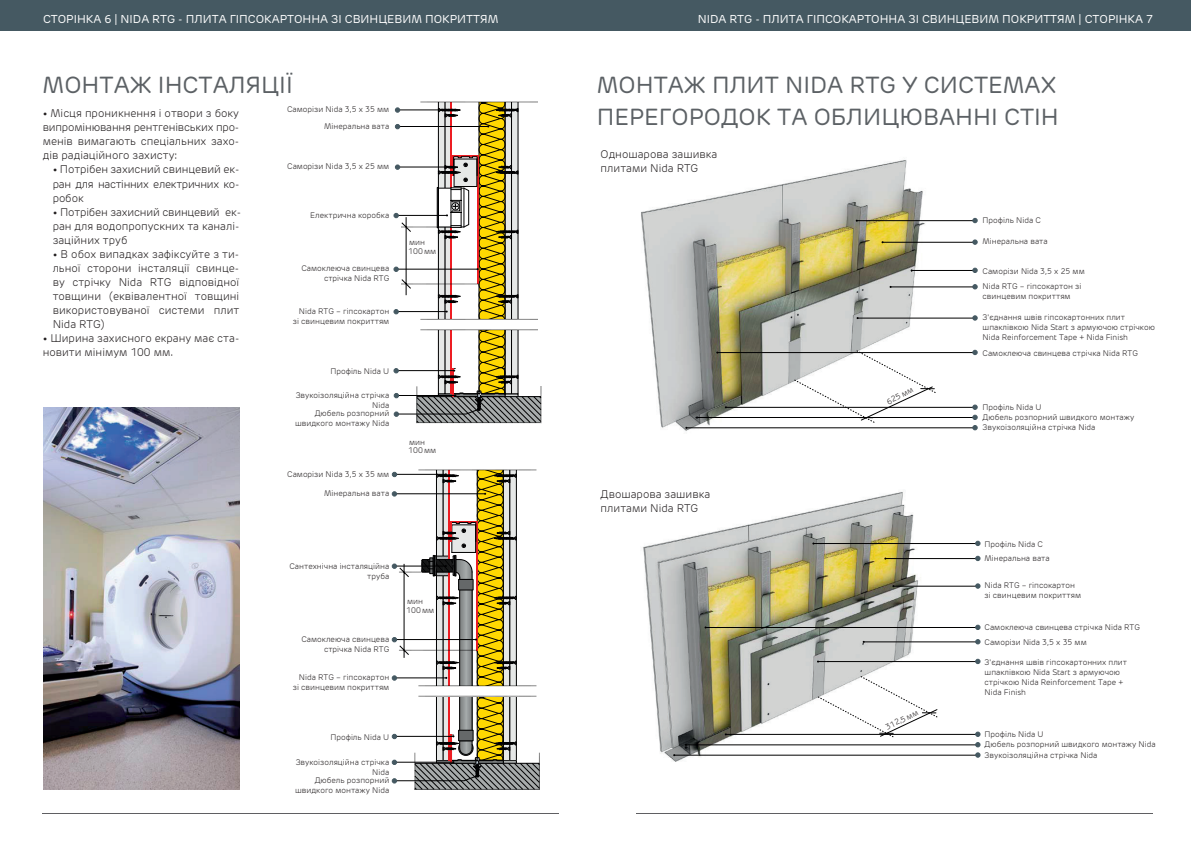
<style>
.page{position:relative;width:1191px;height:842px;background:#fff}
.page>*{position:absolute;margin:0;border:0;box-sizing:border-box;transform-origin:0 0}
.t1{font:23px/31.5px "New Rubrik Edge";color:#5c6165}
.t2{font:11.3px "New Rubrik Edge";color:#fff}
.t3{font:300 11px/14px "New Rubrik Edge";color:#231f20}
.t4{font:300 8px/10px "New Rubrik Edge";color:#231f20}
</style>
<div class="page">
<div style="left:0;top:0;width:1191px;height:31px;background:#455962"></div>
<hr style="left:636px;top:814px;width:516px;height:1px;background:#5f5f62">
<hr style="left:43px;top:813px;width:516px;height:1px;background:#5f5f62">
<svg style="left:392px;top:469px;width:147px;height:320px"></svg>
<svg style="left:393px;top:101px;width:148px;height:322px"></svg>
<img style="left:44px;top:407px;width:195px;height:383px">
<img style="left:643px;top:492px;width:325px;height:270px">
<svg style="left:817px;top:676px;width:120px;height:61px"></svg>
<img style="left:641px;top:160px;width:299px;height:271px">
<svg style="left:794px;top:350px;width:142px;height:73px"></svg>
<hr style="left:911px;top:270px;width:62px;height:1px;background:#000001">
<hr style="left:882px;top:242px;width:91px;height:1px;background:#000001">
<hr style="left:885px;top:558px;width:91px;height:1px;background:#000001">
<hr style="left:856px;top:220px;width:117px;height:1px;background:#000001">
<hr style="left:813px;top:543px;width:163px;height:1px;background:#000001">
<hr style="left:890px;top:287px;width:83px;height:1px;background:#000001">
<hr style="left:893px;top:586px;width:83px;height:1px;background:#000001">
<hr style="left:863px;top:642px;width:113px;height:1px;background:#000001">
<hr style="left:726px;top:734px;width:250px;height:1px;background:#000001">
<hr style="left:686px;top:745px;width:290px;height:1px;background:#000001">
<hr style="left:674px;top:755px;width:302px;height:1px;background:#000001">
<hr style="left:818px;top:661px;width:158px;height:1px;background:#000001">
<hr style="left:705px;top:627px;width:271px;height:1px;background:#000001">
<hr style="left:717px;top:352px;width:256px;height:1px;background:#000001">
<hr style="left:726px;top:407px;width:247px;height:1px;background:#000001">
<hr style="left:697px;top:417px;width:276px;height:1px;background:#000001">
<hr style="left:686px;top:428px;width:287px;height:1px;background:#000001">
<hr style="left:857px;top:318px;width:116px;height:1px;background:#000001">
<svg style="left:972px;top:268px;width:5px;height:5px"></svg>
<svg style="left:972px;top:239px;width:5px;height:6px"></svg>
<svg style="left:975px;top:556px;width:5px;height:5px"></svg>
<svg style="left:972px;top:218px;width:5px;height:5px"></svg>
<svg style="left:975px;top:541px;width:5px;height:5px"></svg>
<svg style="left:972px;top:284px;width:5px;height:5px"></svg>
<svg style="left:975px;top:583px;width:5px;height:6px"></svg>
<svg style="left:975px;top:639px;width:5px;height:5px"></svg>
<svg style="left:975px;top:732px;width:5px;height:26px"></svg>
<svg style="left:975px;top:659px;width:5px;height:5px"></svg>
<svg style="left:975px;top:625px;width:5px;height:5px"></svg>
<svg style="left:972px;top:350px;width:5px;height:5px"></svg>
<svg style="left:972px;top:405px;width:5px;height:25px"></svg>
<svg style="left:972px;top:315px;width:5px;height:6px"></svg>
<h2 class="t2" style="left:43px;top:12px;width:457px">СТОРІНКА 6 | NIDA RTG - ПЛИТА ГІПСОКАРТОННА ЗІ СВИНЦЕВИМ ПОКРИТТЯМ</h2>
<h2 class="t2" style="left:698px;top:12px;width:457px">NIDA RTG - ПЛИТА ГІПСОКАРТОННА ЗІ СВИНЦЕВИМ ПОКРИТТЯМ | СТОРІНКА 7</h2>
<h1 class="t1" style="left:43px;top:69px;width:252px">МОНТАЖ ІНСТАЛЯЦІЇ</h1>
<h1 class="t1" style="left:597px;top:69px;width:463px">МОНТАЖ ПЛИТ NIDA RTG У СИСТЕМАХ<br>ПЕРЕГОРОДОК ТА ОБЛИЦЮВАННІ СТІН</h1>
<p class="t4" style="left:287px;top:104px;width:104px">Саморізи Nida 3,5 x 35 мм</p>
<h3 class="t3" style="left:43px;top:107px;width:198px;text-align:justify">• Місця проникнення і отвори з боку випромінювання рентгенівських про&shy;менів вимагають спеціальних захо&shy;дів радіаційного захисту:</h3>
<h3 class="t3" style="left:53px;top:163px;width:188px;text-align:justify">• Потрібен захисний свинцевий ек&shy;ран для настінних електричних ко&shy;робок</h3>
<h3 class="t3" style="left:53px;top:205px;width:190px">• Потрібен захисний свинцевий ек&shy;ран для водопропускних та каналі&shy;заційних труб</h3>
<h3 class="t3" style="left:53px;top:247px;width:188px;text-align:justify">• В обох випадках зафіксуйте з ти&shy;льної сторони інсталяції свинце&shy;ву стрічку Nida RTG відповідної товщини (еквівалентної товщині використовуваної системи плит Nida RTG)</h3>
<h3 class="t3" style="left:43px;top:331px;width:198px">• Ширина захисного екрану має ста&shy;новити мінімум 100 мм.</h3>
<p class="t4" style="left:324px;top:121px;width:67px">Мінеральна вата</p>
<p class="t4" style="left:287px;top:162px;width:104px">Саморізи Nida 3,5 x 25 мм</p>
<h3 class="t3" style="left:600px;top:147px;width:118px">Одношарова зашивка плитами Nida RTG</h3>
<p class="t4" style="left:310px;top:210px;width:81px">Електрична коробка</p>
<p class="t4" style="left:982px;top:216px;width:60px">Профіль Nida C</p>
<p class="t4" style="left:982px;top:236px;width:67px">Мінеральна вата</p>
<p class="t4" style="left:982px;top:263px;width:104px;line-height:15.2px">Саморізи Nida 3,5 x 25 мм<br>Nida RTG – гіпсокартон зі</p>
<p class="t4" style="left:982px;top:291px;width:90px">свинцевим покриттям</p>
<p class="t4" style="left:982px;top:312px;width:174px">З'єднання швів гіпсокартонних плит шпаклівкою Nida Start з армуючою стрічкою<br>Nida Reinforcement Tape + Nida Finish</p>
<p class="t4" style="left:982px;top:348px;width:157px">Самоклеюча свинцева стрічка Nida RTG</p>
<p class="t4" style="left:408px;top:238px;width:29px;line-height:8.2px">мин<br>100 мм</p>
<p class="t4" style="left:301px;top:264px;width:89px;text-align:right">Самоклеюча свинцева стрічка Nida RTG</p>
<p class="t4" style="left:293px;top:306px;width:98px;text-align:right">Nida RTG – гіпсокартон зі свинцевим покриттям</p>
<p class="t4" style="left:330px;top:366px;width:60px">Профіль Nida U</p>
<p class="t4" style="left:296px;top:390px;width:95px;text-align:right">Звукоізоляційна стрічка<br>Nida</p>
<p class="t4" style="left:295px;top:408px;width:96px;text-align:right">Дюбель розпорний швидкого монтажу Nida</p>
<p class="t4" style="left:287px;top:469px;width:104px">Саморізи Nida 3,5 x 35 мм</p>
<p class="t4" style="left:324px;top:488px;width:67px">Мінеральна вата</p>
<p class="t4" style="left:408px;top:438px;width:29px;line-height:8.2px">мин<br>100 мм</p>
<p class="t4" style="left:289px;top:561px;width:101px;text-align:right">Сантехнічна інсталяційна труба</p>
<p class="t4" style="left:301px;top:634px;width:89px;text-align:right">Самоклеюча свинцева стрічка Nida RTG</p>
<p class="t4" style="left:293px;top:672px;width:98px;text-align:right">Nida RTG – гіпсокартон зі свинцевим покриттям</p>
<p class="t4" style="left:330px;top:732px;width:60px">Профіль Nida U</p>
<p class="t4" style="left:296px;top:757px;width:95px;text-align:right">Звукоізоляційна стрічка<br>Nida</p>
<p class="t4" style="left:295px;top:776px;width:96px;text-align:right">Дюбель розпорний швидкого монтажу Nida</p>
<p class="t4" style="left:406px;top:597px;width:29px;line-height:8.2px">мин<br>100 мм</p>
<h3 class="t3" style="left:600px;top:487px;width:111px">Двошарова зашивка плитами Nida RTG</h3>
<p class="t4" style="left:885px;top:398px;width:30px;rotate:-26deg">625 мм</p>
<p class="t4" style="left:884px;top:722px;width:36px;rotate:-25deg">312,5 мм</p>
<p class="t4" style="left:982px;top:403px;width:153px">Профіль Nida U<br>Дюбель розпорний швидкого монтажу<br>Звукоізоляційна стрічка Nida</p>
<p class="t4" style="left:984px;top:537px;width:67px;line-height:14px">Профіль Nida C<br>Мінеральна вата</p>
<p class="t4" style="left:984px;top:580px;width:98px">Nida RTG – гіпсокартон зі свинцевим покриттям</p>
<p class="t4" style="left:984px;top:619px;width:157px;line-height:15.4px">Самоклеюча свинцева стрічка Nida RTG<br>Саморізи Nida 3,5 x 35 мм</p>
<p class="t4" style="left:984px;top:657px;width:144px">З'єднання швів гіпсокартонних плит шпаклівкою Nida Start з армуючою стрічкою Nida Reinforcement Tape +<br>Nida Finish</p>
<p class="t4" style="left:984px;top:729px;width:60px">Профіль Nida U</p>
<p class="t4" style="left:984px;top:750px;width:114px">Звукоізоляційна стрічка Nida</p>
<p class="t4" style="left:984px;top:740px;width:173px">Дюбель розпорний швидкого монтажу Nida</p>
</div>
